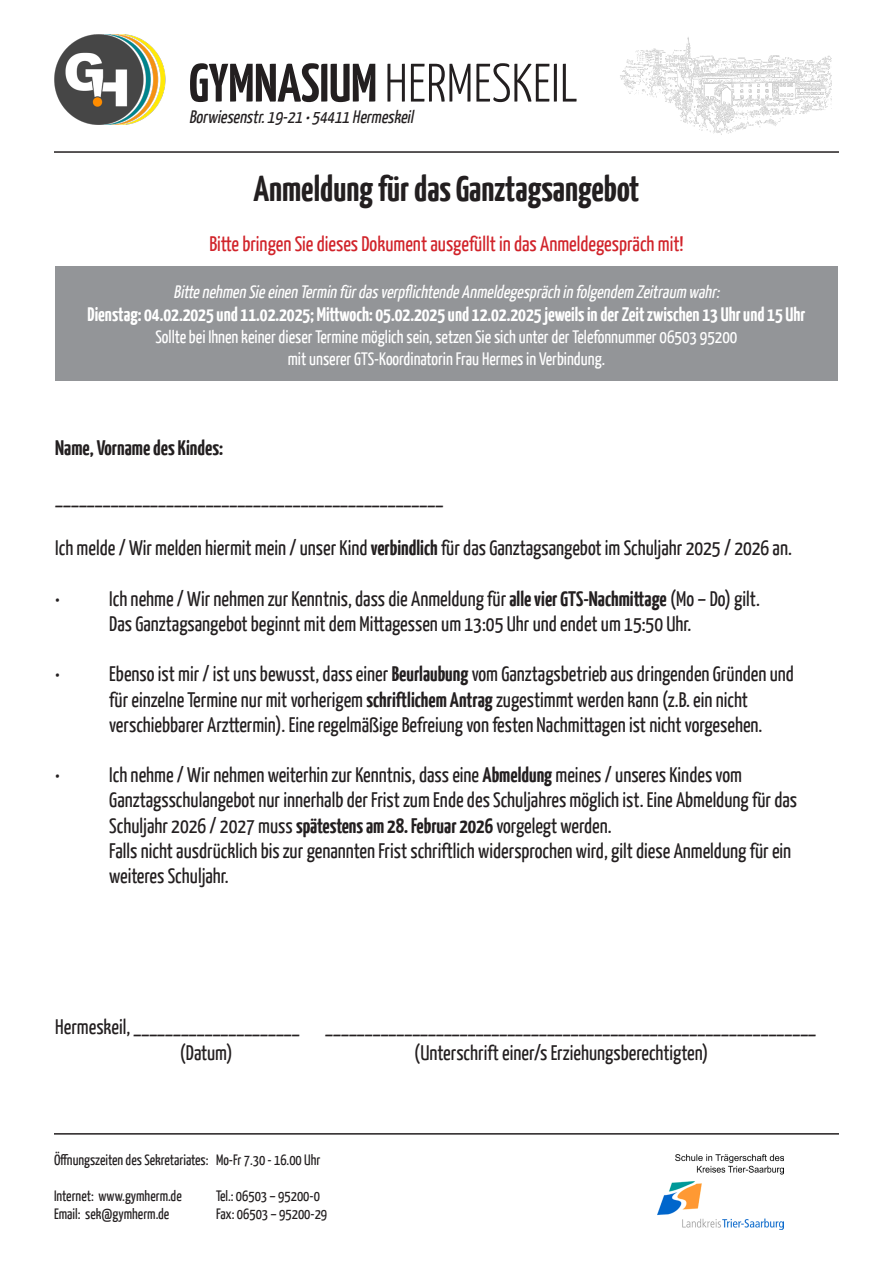
<style>
.page{position:relative;width:893px;height:1263px;background:#fff}
.page>*{position:absolute;margin:0;border:0;box-sizing:border-box;transform-origin:0 0}
.t1{font:300 54px "Yanone Kaffeesatz";color:#231f20}
.t2{font:700 36px "Yanone Kaffeesatz";color:#231f20}
.t3{font:21px/25.2px "Yanone Kaffeesatz";color:#231f20}
.t4{font:21px "Yanone Kaffeesatz";color:#d1232a}
.t5{font:700 21px "Yanone Kaffeesatz";color:#231f20}
.t6{font:700 19.5px "Yanone Kaffeesatz";color:#fff}
.t7{font:18px "Yanone Kaffeesatz";color:#fff}
.t8{font:italic 18px "Yanone Kaffeesatz";color:#fff}
.t9{font:italic 18px "Yanone Kaffeesatz";color:#231f20}
.t10{font:15px "Yanone Kaffeesatz";color:#231f20}
.s1{font-weight:700}
</style>
<div class="page">
<div style="left:55px;top:266px;width:783px;height:115px;background:#939598"></div>
<hr style="left:54px;top:151px;width:785px;height:2px;background:#231f20">
<img style="left:54px;top:35px;width:112px;height:89px">
<img style="left:620px;top:37px;width:212px;height:98px">
<hr style="left:54px;top:1133px;width:785px;height:1px;background:#231f20">
<img style="left:658px;top:1155px;width:126px;height:75px">
<p class="t1" style="left:189px;top:50px;width:390px"><span class="s1">GYMNASIUM</span> HERMESKEIL</p>
<p class="t9" style="left:189px;top:106px;width:229px">Borwiesenstr.19-21 •54411 Hermeskeil</p>
<p class="t2" style="left:253px;top:166px;width:387px">Anmeldung für das Ganztagsangebot</p>
<p class="t4" style="left:209px;top:231px;width:476px">Bitte bringen Sie dieses Dokument ausgefüllt in das Anmeldegespräch mit!</p>
<p class="t8" style="left:174px;top:281px;width:551px">Bittenehmen Sieeinen Termin fürdasverpflichtendeAnmeldegesprächin folgendem Zeitraum wahr:</p>
<p class="t6" style="left:87px;top:303px;width:719px">Dienstag: 04.02.2025 und 11.02.2025; Mittwoch: 05.02.2025 und 12.02.2025 jeweils in der Zeit zwischen 13 Uhr und 15 Uhr</p>
<p class="t7" style="left:156px;top:326px;width:583px">Sollte bei Ihnen keiner dieser Termine möglich sein, setzen Sie sich unter der Telefonnummer 06503 95200</p>
<p class="t7" style="left:288px;top:347px;width:319px">mit unserer GTS-Koordinatorin Frau Hermes in Verbindung.</p>
<p class="t5" style="left:55px;top:434px;width:169px">Name, Vorname des Kindes:</p>
<p class="t3" style="left:55px;top:485px;width:389px">_________________________________________________</p>
<p class="t3" style="left:55px;top:535px;width:738px">Ich melde / Wir melden hiermit mein / unser Kind <span class="s1">verbindlich</span> für das Ganztagsangebot im Schuljahr 2025 / 2026 an.</p>
<p class="t3" style="left:55px;top:585px;width:706px">• Ich nehme / Wir nehmen zur Kenntnis, dass die Anmeldung für <span class="s1">alle vier GTS-Nachmittage</span> (Mo – Do) gilt.</p>
<p class="t3" style="left:109px;top:611px;width:584px">Das Ganztagsangebot beginnt mit dem Mittagessen um 13:05 Uhr und endet um 15:50 Uhr.</p>
<p class="t3" style="left:55px;top:661px;width:740px">• Ebenso ist mir / ist uns bewusst, dass einer <span class="s1">Beurlaubung</span> vom Ganztagsbetrieb aus dringenden Gründen und</p>
<p class="t3" style="left:109px;top:686px;width:640px">für einzelne Termine nur mit vorherigem <span class="s1">schriftlichem Antrag</span> zugestimmt werden kann (z.B. ein nicht</p>
<p class="t3" style="left:109px;top:711px;width:655px">verschiebbarer Arzttermin). Eine regelmäßige Befreiung von festen Nachmittagen ist nicht vorgesehen.</p>
<p class="t3" style="left:55px;top:762px;width:688px">• Ich nehme / Wir nehmen weiterhin zur Kenntnis, dass eine <span class="s1">Abmeldung</span> meines / unseres Kindes vom</p>
<p class="t3" style="left:109px;top:787px;width:689px">Ganztagsschulangebot nur innerhalb der Frist zum Ende des Schuljahres möglich ist. Eine Abmeldung für das</p>
<p class="t3" style="left:109px;top:812px;width:504px">Schuljahr 2026 / 2027 muss <span class="s1">spätestens am 28. Februar 2026</span> vorgelegt werden.</p>
<p class="t3" style="left:109px;top:837px;width:683px">Falls nicht ausdrücklich bis zur genannten Frist schriftlich widersprochen wird, gilt diese Anmeldung für ein weiteres Schuljahr.</p>
<p class="t3" style="left:180px;top:1014px;width:638px;text-indent:-124px">Hermeskeil, _____________________ ______________________________________________________________ (Datum)</p>
<p class="t3" style="left:414px;top:1039px;width:295px">(Unterschrift einer/s Erziehungsberechtigten)</p>
<p class="t10" style="left:54px;top:1151px;width:268px">Öffnungszeiten des Sekretariates: Mo-Fr 7.30 - 16.00 Uhr</p>
<p class="t10" style="left:54px;top:1187px;width:129px">Internet: www.gymherm.de</p>
<p class="t10" style="left:216px;top:1187px;width:105px">Tel.: 06503 – 95200-0</p>
<p class="t10" style="left:54px;top:1205px;width:117px">Email: sek@gymherm.de</p>
<p class="t10" style="left:216px;top:1205px;width:113px">Fax: 06503 – 95200-29</p>
</div>
